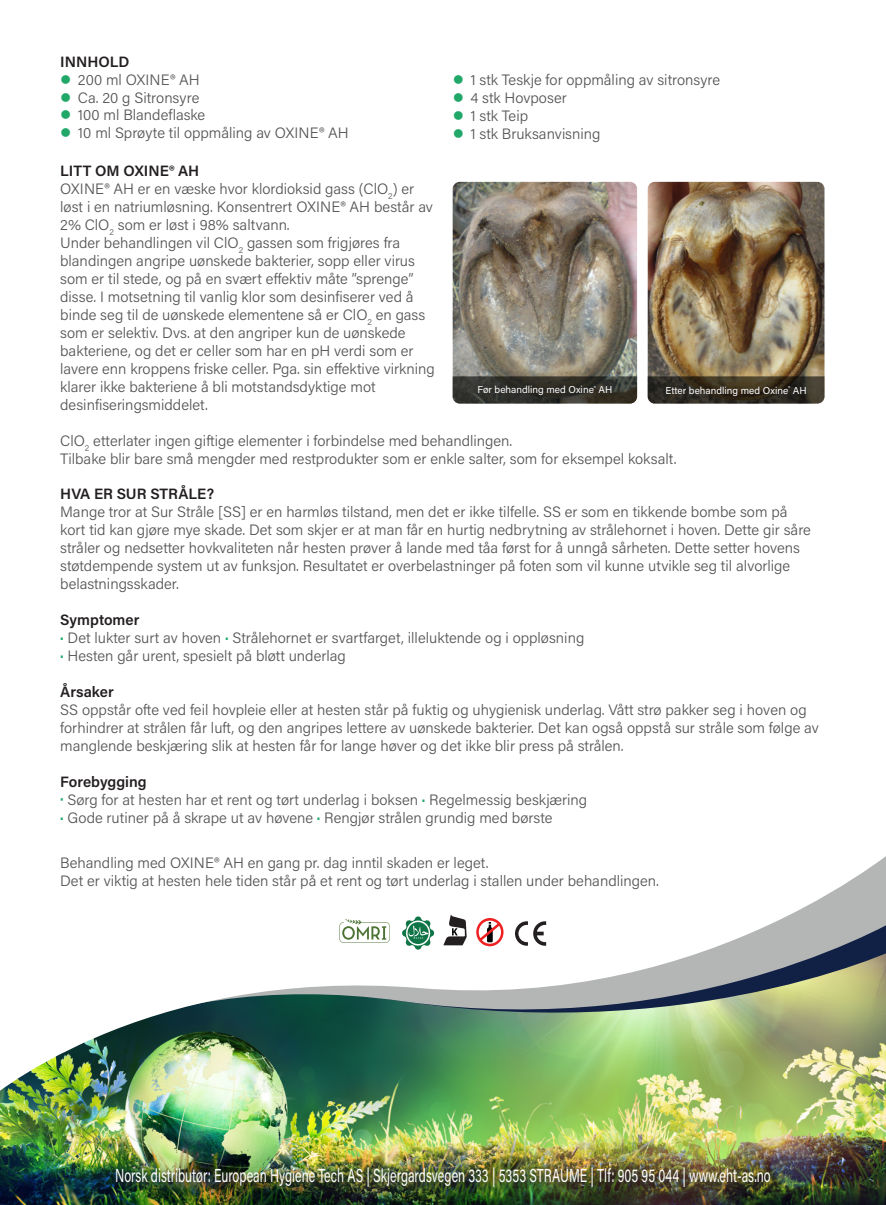
<style>
.page{position:relative;width:886px;height:1205px;background:#fff}
.page>*{position:absolute;margin:0;border:0;box-sizing:border-box;transform-origin:0 0}
.t1{font:18.75px "Acumin Pro";color:#fff;scale:.67 1}
.t2{font:300 15px/18px "Acumin Pro";color:#535353}
.t3{font:600 15px "Acumin Pro";color:#231f20}
.t4{font:10px "Acumin Pro";color:#fff}
.s1{font-weight:600;color:#20a86d}
</style>
<div class="page">
<img style="left:0;top:1108px;width:886px;height:97px">
<img style="left:0;top:856px;width:886px;height:252px">
<svg style="left:401px;top:915px;width:34px;height:35px"></svg>
<svg style="left:339px;top:919px;width:51px;height:24px"></svg>
<svg style="left:443px;top:914px;width:24px;height:31px"></svg>
<svg style="left:515px;top:921px;width:31px;height:25px"></svg>
<svg style="left:476px;top:918px;width:27px;height:28px"></svg>
<img style="left:453px;top:182px;width:184px;height:194px">
<svg style="left:453px;top:376px;width:184px;height:27px;background:#35352e"></svg>
<div style="left:478px;top:386px;width:133px;height:10px;background:#231f20;opacity:.75"></div>
<img style="left:648px;top:182px;width:176px;height:194px">
<svg style="left:648px;top:376px;width:176px;height:27px;background:#373124"></svg>
<div style="left:666px;top:386px;width:140px;height:10px;background:#231f20;opacity:.75"></div>
<img style="left:113px;top:1165px;width:670px;height:33px">
<p class="t3" style="left:60px;top:51px;width:71px">INNHOLD</p>
<p class="t2" style="left:78px;top:71px;width:123px">200 ml OXINE® AH</p>
<p class="t2" style="left:78px;top:88px;width:123px">Ca. 20 g Sitronsyre</p>
<p class="t2" style="left:78px;top:106px;width:129px">100 ml Blandeflaske</p>
<p class="t2" style="left:78px;top:123px;width:272px">10 ml Sprøyte til oppmåling av OXINE® AH</p>
<p class="t2" style="left:470px;top:70px;width:251px">1 stk Teskje for oppmåling av sitronsyre</p>
<p class="t2" style="left:470px;top:88px;width:98px">4 stk Hovposer</p>
<p class="t2" style="left:470px;top:106px;width:59px">1 stk Teip</p>
<p class="t2" style="left:470px;top:124px;width:132px">1 stk Bruksanvisning</p>
<p class="t3" style="left:60px;top:160px;width:141px">LITT OM OXINE® AH</p>
<p class="t2" style="left:60px;top:179px;width:374px">OXINE® AH er en væske hvor klordioksid gass (ClO<sub>2</sub>) er løst i en natriumløsning. Konsentrert OXINE® AH består av<br>2% ClO<sub>2</sub> som er løst i 98% saltvann.</p>
<p class="t2" style="left:60px;top:233px;width:367px">Under behandlingen vil ClO<sub>2</sub> gassen som frigjøres fra blandingen angripe uønskede bakterier, sopp eller virus som er til stede, og på en svært effektiv måte ”sprenge” disse. I motsetning til vanlig klor som desinfiserer ved å binde seg til de uønskede elementene så er ClO<sub>2</sub> en gass</p>
<p class="t2" style="left:60px;top:323px;width:347px">som er selektiv. Dvs. at den angriper kun de uønskede</p>
<p class="t2" style="left:60px;top:341px;width:376px">bakteriene, og det er celler som har en pH verdi som er lavere enn kroppens friske celler. Pga. sin effektive virkning klarer ikke bakteriene å bli motstandsdyktige mot</p>
<p class="t2" style="left:60px;top:395px;width:149px">desinfiseringsmiddelet.</p>
<p class="t2" style="left:60px;top:431px;width:618px">ClO<sub>2</sub> etterlater ingen giftige elementer i forbindelse med behandlingen.<br>Tilbake blir bare små mengder med restprodukter som er enkle salter, som for eksempel koksalt.</p>
<p class="t4" style="left:477px;top:383px;width:137px">Før behandling med Oxine<sup>®</sup> AH</p>
<p class="t4" style="left:665px;top:383px;width:143px">Etter behandling med Oxine<sup>®</sup> AH</p>
<p class="t3" style="left:60px;top:483px;width:155px">HVA ER SUR STRÅLE?</p>
<p class="t2" style="left:60px;top:502px;width:752px">Mange tror at Sur Stråle [SS] er en harmløs tilstand, men det er ikke tilfelle. SS er som en tikkende bombe som på kort tid kan gjøre mye skade. Det som skjer er at man får en hurtig nedbrytning av strålehornet i hoven. Dette gir såre stråler og nedsetter hovkvaliteten når hesten prøver å lande med tåa først for å unngå sårheten. Dette setter hovens støtdempende system ut av funksjon. Resultatet er overbelastninger på foten som vil kunne utvikle seg til alvorlige belastningsskader.</p>
<p class="t3" style="left:60px;top:609px;width:81px">Symptomer</p>
<p class="t2" style="left:60px;top:628px;width:525px"><span class="s1">·</span> Det lukter surt av hoven <span class="s1">·</span> Strålehornet er svartfarget, illeluktende og i oppløsning <span class="s1">·</span> Hesten går urent, spesielt på bløtt underlag</p>
<p class="t3" style="left:60px;top:681px;width:55px">Årsaker</p>
<p class="t2" style="left:60px;top:700px;width:760px">SS oppstår ofte ved feil hovpleie eller at hesten står på fuktig og uhygienisk underlag. Vått strø pakker seg i hoven og forhindrer at strålen får luft, og den angripes lettere av uønskede bakterier. Det kan også oppstå sur stråle som følge av manglende beskjæring slik at hesten får for lange høver og det ikke blir press på strålen.</p>
<p class="t3" style="left:60px;top:771px;width:88px">Forebygging</p>
<p class="t2" style="left:60px;top:790px;width:528px"><span class="s1">·</span> Sørg for at hesten har et rent og tørt underlag i boksen <span class="s1">·</span> Regelmessig beskjæring</p>
<p class="t2" style="left:60px;top:808px;width:494px"><span class="s1">·</span> Gode rutiner på å skrape ut av høvene <span class="s1">·</span> Rengjør strålen grundig med børste</p>
<p class="t2" style="left:60px;top:853px;width:430px">Behandling med OXINE® AH en gang pr. dag inntil skaden er leget.</p>
<p class="t2" style="left:60px;top:871px;width:600px">Det er viktig at hesten hele tiden står på et rent og tørt underlag i stallen under behandlingen.</p>
<p class="t1" style="left:115px;top:1162px;width:980px">Norsk distributør: European Hygiene Tech AS | Skjergardsvegen 333 | 5353 STRAUME | Tlf: 905 95 044 | www.eht-as.no</p>
</div>
